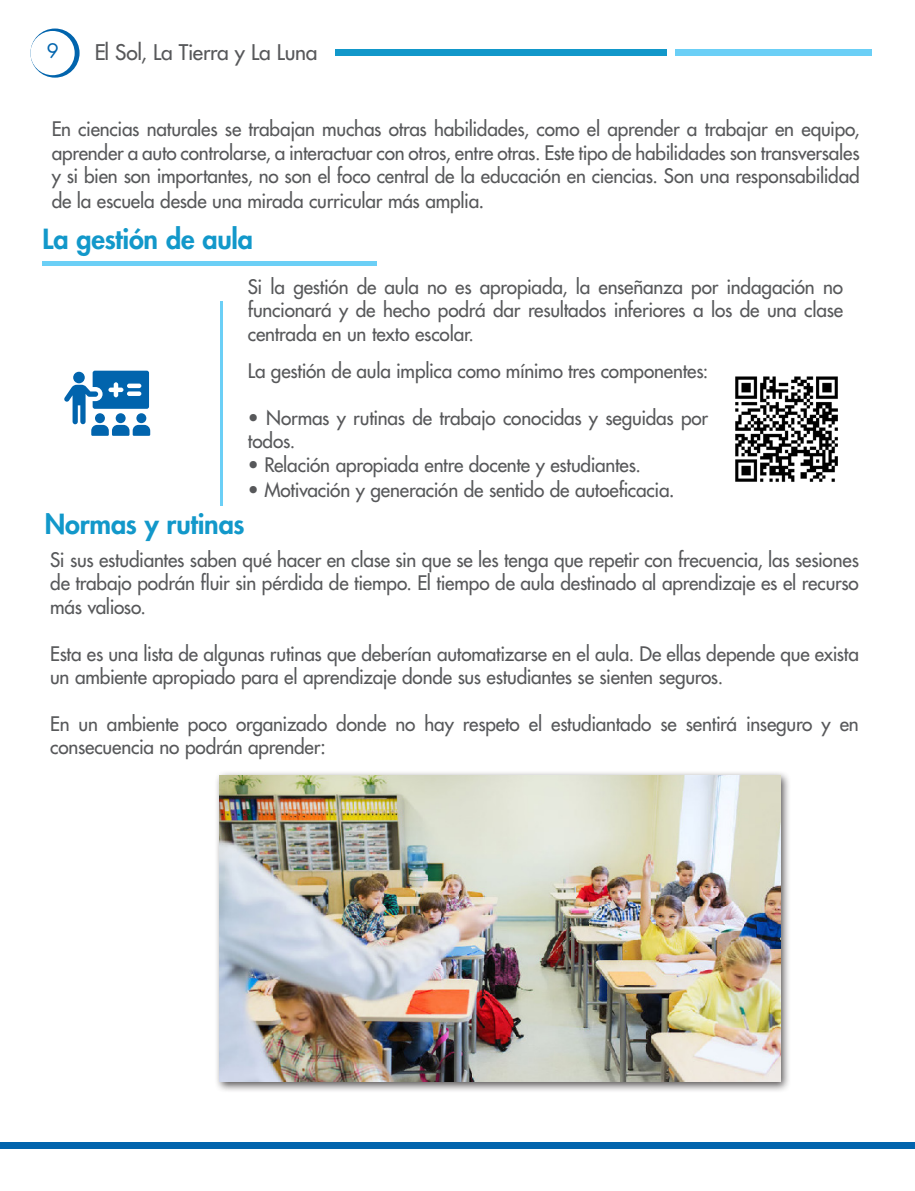
<style>
.page{position:relative;width:915px;height:1191px;background:#fff}
.page>*{position:absolute;margin:0;border:0;box-sizing:border-box;transform-origin:0 0}
.t1{font:800 27px "Futura Std";letter-spacing:-.005em;color:#1298ca}
.t2{font:500 21px "Futura Std";letter-spacing:-.01em;color:#57585a}
.t3{font:500 19.5px/23.4px "Futura Std";letter-spacing:-.01em;color:#57585a;text-align:justify}
.t4{font:19.5px "Futura Std";color:#0164ad}
.s1{font-size:21px}
</style>
<div class="page">
<svg style="left:30px;top:29px;width:50px;height:49px"></svg>
<div style="left:30px;top:31px;width:45px;height:44px;background:#fff;border-radius:50%"></div>
<hr style="left:220px;top:301px;width:3px;height:204px;background:#6bcff6">
<hr style="left:43px;top:261px;width:334px;height:4px;background:#6bcff6">
<svg style="left:64px;top:371px;width:86px;height:65px"></svg>
<img style="left:735px;top:376px;width:103px;height:106px">
<div style="left:214px;top:770px;width:577px;height:322px;background:#231f20;opacity:.75"></div>
<img style="left:220px;top:775px;width:559px;height:306px">
<div style="left:335px;top:50px;width:331px;height:6px;background:#1298ca"></div>
<div style="left:0;top:1142px;width:914px;height:6px;background:#0164ad"></div>
<div style="left:674px;top:50px;width:197px;height:6px;background:#6bcff6"></div>
<p class="t4" style="left:47px;top:38px;width:14px">9</p>
<p class="t2" style="left:94px;top:39px;width:225px">El Sol, La Tierra y La Luna</p>
<p class="t3" style="left:52px;top:118px;width:809px">En ciencias naturales se trabajan muchas otras habilidades, como el aprender a trabajar en equipo, aprender a auto controlarse, a interactuar con otros, entre otras. Este tipo de habilidades son transversales y si bien son importantes, no son el foco central de la educación en ciencias. Son una responsabilidad</p>
<p class="t3" style="left:52px;top:190px;width:434px">de la escuela desde una mirada curricular más amplia<span class="s1">.</span></p>
<p class="t1" style="left:43px;top:222px;width:212px">La gestión de aula</p>
<p class="t3" style="left:248px;top:275px;width:596px">Si la gestión de aula no es apropiada, la enseñanza por indagación no funcionará y de hecho podrá dar resultados inferiores a los de una clase centrada en un texto escolar.</p>
<p class="t3" style="left:248px;top:359px;width:461px">La gestión de aula implica como mínimo tres componentes:</p>
<p class="t3" style="left:248px;top:406px;width:462px">• Normas y rutinas de trabajo conocidas y seguidas por todos.</p>
<p class="t3" style="left:248px;top:453px;width:394px">• Relación apropiada entre docente y estudiantes.</p>
<p class="t3" style="left:248px;top:478px;width:428px">• Motivación y generación de sentido de autoeficacia<span class="s1">.</span></p>
<p class="t1" style="left:45px;top:507px;width:201px">Normas y rutinas</p>
<p class="t3" style="left:50px;top:548px;width:810px">Si sus estudiantes saben qué hacer en clase sin que se les tenga que repetir con frecuencia, las sesiones de trabajo podrán fluir sin pérdida de tiempo. El tiempo de aula destinado al aprendizaje es el recurso más valioso.</p>
<p class="t3" style="left:50px;top:642px;width:810px">Esta es una lista de algunas rutinas que deberían automatizarse en el aula. De ellas depende que exista un ambiente apropiado para el aprendizaje donde sus estudiantes se sienten seguros.</p>
<p class="t3" style="left:50px;top:712px;width:809px">En un ambiente poco organizado donde no hay respeto el estudiantado se sentirá inseguro y en consecuencia no podrán aprender<span class="s1">:</span></p>
</div>
